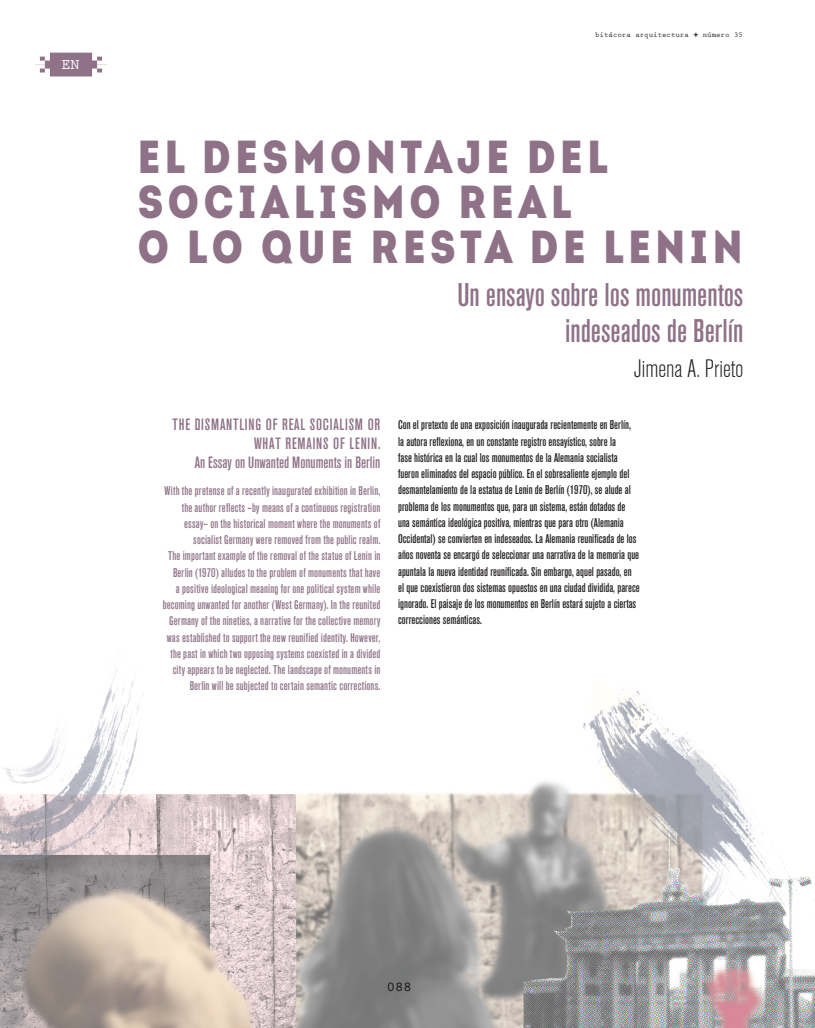
<style>
.page{position:relative;width:815px;height:1028px;background:#fff}
.page>*{position:absolute;margin:0;border:0;box-sizing:border-box;transform-origin:0 0}
.Titulos{font:46.25px/45px "Intro Cond Black Free";letter-spacing:.1em;color:#8f7288}
.Titulos-2{font:32.5px/35px "Akzidenz Grotesk BQ Md Cnd Alt";color:#8f7288;text-align:right}
.Titulos-3{font:300 condensed 25px "Akzidenz Grotesk BQ";color:#231f20}
.Titulos-4{font:16.25px/18.8px "Akzidenz Grotesk BQ Md Cnd Alt";letter-spacing:.05em;color:#8f7288;text-align:right}
.Titulos-5{font:16.25px "Akzidenz Grotesk BQ Md Cnd Alt";color:#8f7288}
.t1{font:700 15px "Prestige Elite Std";color:#fff}
.t2{font:700 13.75px "Prestige Elite Std";color:#231f20}
.resumena_español{font:12.5px/16.2px "Akzidenz Grotesk BQ Md Cnd Alt";color:#231f20}
.resumen_ingles{font:12.5px/16.2px "Akzidenz Grotesk BQ Md Cnd Alt";letter-spacing:.01em;color:#8f7288;text-align:right}
.t3{font:700 7.5px "Prestige Elite Std";letter-spacing:-.005em;color:#231f20}
.s1{font-family:"Avenir Next Condensed"}
</style>
<div class="page">
<img style="left:0;top:664px;width:814px;height:363px">
<svg style="left:35px;top:53px;width:72px;height:23px"></svg>
<p class="t1" style="left:62px;top:57px;width:20px">EN</p>
<p class="t3" style="left:595px;top:30px;width:149px">bitácora arquitectura <span class="s1">+</span> número 35</p>
<p class="Titulos" style="left:138px;top:133px;width:606px">EL DESMONTAJE DEL<br>SOCIALISMO REAL<br>O LO QUE RESTA DE LENIN</p>
<p class="Titulos-2" style="left:457px;top:277px;width:287px">Un ensayo sobre los monumentos indeseados de Berlín</p>
<p class="Titulos-4" style="left:173px;top:415px;width:209px">THE DISMANTLING OF REAL SOCIALISM OR<br>WHAT REMAINS OF LENIN.</p>
<p class="Titulos-5" style="left:195px;top:453px;width:187px">An Essay on Unwanted Monuments in Berlin</p>
<p class="resumen_ingles" style="left:163px;top:483px;width:219px">With the pretense of a recently inaugurated exhibition in Berlin, the author reflects –by means of a continuous registration essay– on the historical moment where the monuments of socialist Germany were removed from the public realm.<br>The important example of the removal of the statue of Lenin in Berlin (1970) alludes to the problem of monuments that have<br>a positive ideological meaning for one political system while becoming unwanted for another (West Germany). In the reunited Germany of the nineties, a narrative for the collective memory was established to support the new reunified identity. However, the past in which two opposing systems coexisted in a divided city appears to be neglected. The landscape of monuments in Berlin will be subjected to certain semantic corrections.</p>
<p class="Titulos-3" style="left:633px;top:355px;width:111px">Jimena A. Prieto</p>
<p class="resumena_español" style="left:398px;top:417px;width:243px">Con el pretexto de una exposición inaugurada recientemente en Berlín, la autora reflexiona, en un constante registro ensayístico, sobre la<br>fase histórica en la cual los monumentos de la Alemania socialista fueron eliminados del espacio público. En el sobresaliente ejemplo del desmantelamiento de la estatua de Lenin de Berlín (1970), se alude al problema de los monumentos que, para un sistema, están dotados de una semántica ideológica positiva, mientras que para otro (Alemania Occidental) se convierten en indeseados. La Alemania reunificada de los años noventa se encargó de seleccionar una narrativa de la memoria que apuntala la nueva identidad reunificada. Sin embargo, aquel pasado, en el que coexistieron dos sistemas opuestos en una ciudad dividida, parece ignorado. El paisaje de los monumentos en Berlín estará sujeto a ciertas correcciones semánticas.</p>
<p class="t2" style="left:387px;top:978px;width:26px">088</p>
</div>
